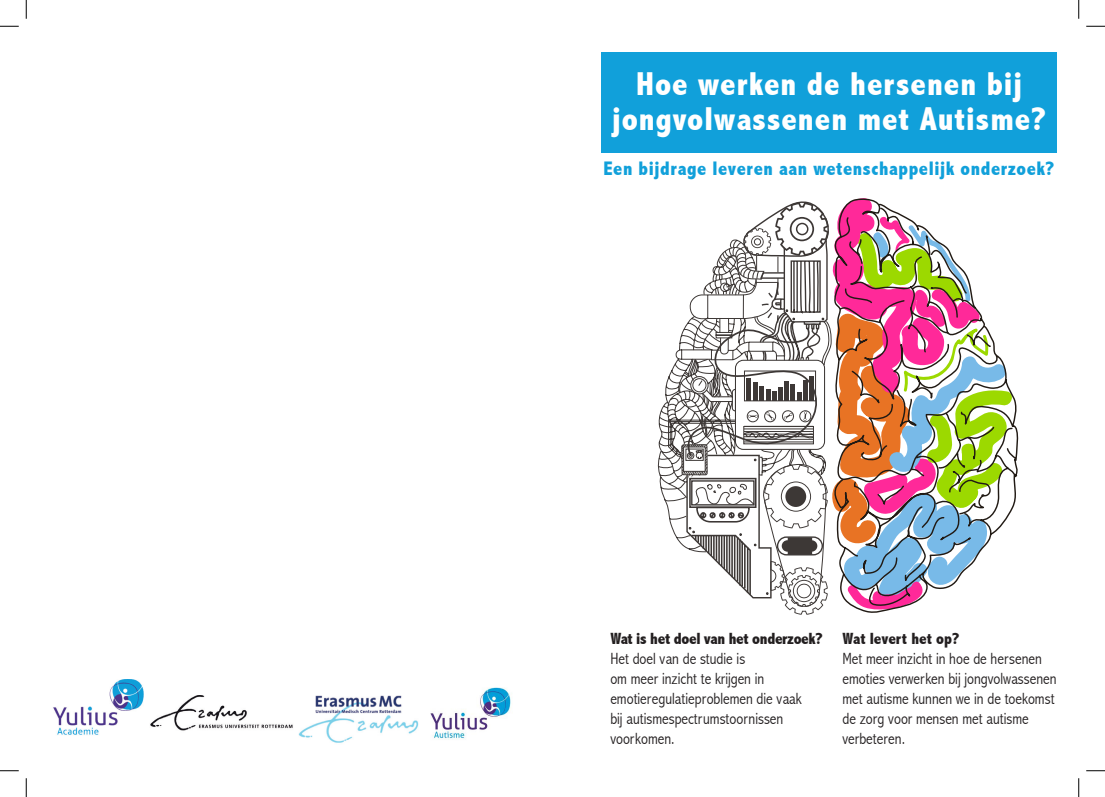
<style>
.page{position:relative;width:1105px;height:797px;background:#fff}
.page>*{position:absolute;margin:0;border:0;box-sizing:border-box;transform-origin:0 0}
.t1{font:800 condensed 33.12px/35px "Abadi";letter-spacing:.03em;color:#fff;text-align:center}
.t2{font:800 condensed 19.62px "Abadi";letter-spacing:.03em;color:#11a0da}
.t3{font:300 condensed 16.25px/20px "Abadi";color:#231f20}
.t4{font:800 condensed 16.25px "Abadi";letter-spacing:-.02em;color:#231f20}
.t5{font:800 condensed 16.25px "Abadi";color:#231f20}
</style>
<div class="page">
<div style="left:601px;top:53px;width:455px;height:100px;background:#11a0da"></div>
<svg style="left:657px;top:198px;width:359px;height:417px"></svg>
<img style="left:53px;top:679px;width:91px;height:56px">
<img style="left:150px;top:695px;width:143px;height:36px">
<img style="left:298px;top:695px;width:121px;height:48px">
<img style="left:430px;top:687px;width:81px;height:53px">
<svg style="left:0;top:25px;width:19px;height:2px"></svg>
<svg style="left:1086px;top:25px;width:19px;height:2px"></svg>
<svg style="left:0;top:770px;width:19px;height:1px"></svg>
<svg style="left:1086px;top:770px;width:19px;height:1px"></svg>
<svg style="left:25px;top:0;width:2px;height:19px"></svg>
<svg style="left:25px;top:778px;width:2px;height:19px"></svg>
<svg style="left:1078px;top:0;width:1px;height:19px"></svg>
<svg style="left:1078px;top:778px;width:1px;height:19px"></svg>
<p class="t1" style="left:612px;top:66px;width:435px">Hoe werken de hersenen bij jongvolwassenen met Autisme?</p>
<p class="t2" style="left:603px;top:157px;width:452px">Een bijdrage leveren aan wetenschappelijk onderzoek?</p>
<p class="t4" style="left:610px;top:629px;width:214px">Wat is het doel van het onderzoek?</p>
<p class="t3" style="left:610px;top:648px;width:193px">Het doel van de studie is<br>om meer inzicht te krijgen in emotieregulatieproblemen die vaak bij autismespectrumstoornissen voorkomen.</p>
<p class="t5" style="left:842px;top:629px;width:118px">Wat levert het op?</p>
<p class="t3" style="left:842px;top:648px;width:216px">Met meer inzicht in hoe de hersenen emoties verwerken bij jongvolwassenen met autisme kunnen we in de toekomst de zorg voor mensen met autisme verbeteren.</p>
</div>
